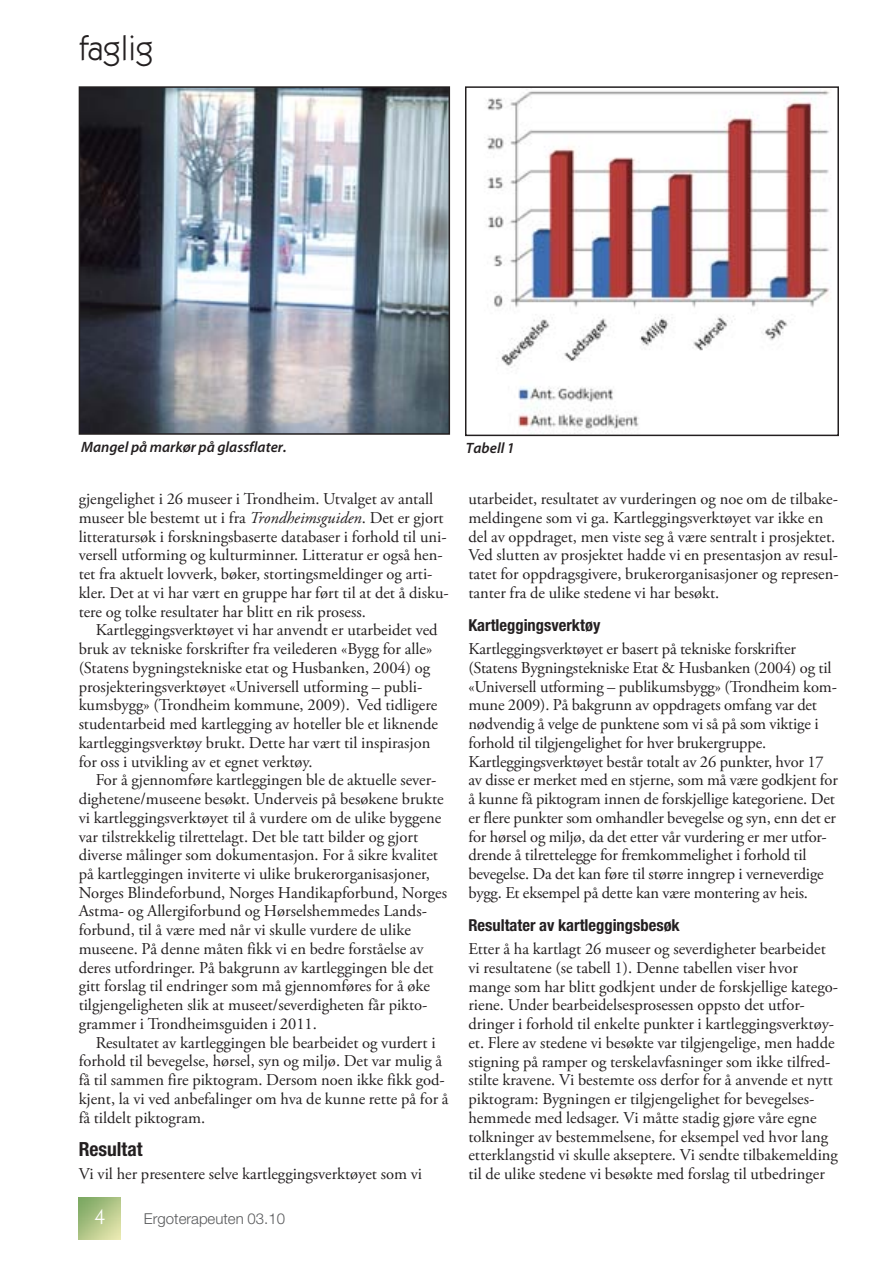
<style>
.page{position:relative;width:893px;height:1263px;background:#fff}
.page>*{position:absolute;margin:0;border:0;box-sizing:border-box;transform-origin:0 0}
.t1{font:34.5px "Itc Kabel";color:#231f20}
.t2{font:21px "Itc Kabel";color:#fff}
.t3{font:700 condensed 19.5px "Helvetica Neue";color:#231f20}
.t4{font:16.5px/18.8px "Adobe Garamond Pro";color:#231f20}
.t5{font:700 condensed 16.5px "Helvetica Neue";color:#231f20}
.t6{font:italic 600 15px "Myriad Pro";color:#231f20}
.t7{font:300 15px "Helvetica Neue";color:#58595b}
.s1{font-style:italic}
</style>
<div class="page">
<img style="left:79px;top:1197px;width:42px;height:42px">
<img style="left:487px;top:90px;width:343px;height:342px">
<div style="left:465px;top:86px;width:374px;height:350px;border:2px solid #231f20"></div>
<img style="left:82px;top:89px;width:365px;height:343px">
<div style="left:79px;top:86px;width:371px;height:349px;border:2px solid #231f20"></div>
<h1 class="t1" style="left:79px;top:35px;width:76px">faglig</h1>
<p class="t6" style="left:81px;top:441px;width:207px">Mangel på markør på glassflater.</p>
<p class="t6" style="left:466px;top:443px;width:50px">Tabell 1</p>
<p class="t4" style="left:79px;top:491px;width:372px">gjengelighet i 26 museer i Trondheim. Utvalget av antall museer ble bestemt ut i fra <span class="s1">Trondheimsguiden</span>. Det er gjort litteratursøk i forskningsbaserte databaser i forhold til uni&shy;versell utforming og kulturminner. Litteratur er også hen&shy;tet fra aktuelt lovverk, bøker, stortingsmeldinger og arti&shy;kler. Det at vi har vært en gruppe har ført til at det å disku&shy;tere og tolke resultater har blitt en rik prosess.</p>
<p class="t4" style="left:79px;top:622px;width:361px;text-indent:17px">Kartleggingsverktøyet vi har anvendt er utarbeidet ved bruk av tekniske forskrifter fra veilederen «Bygg for alle» (Statens bygningstekniske etat og Husbanken, 2004) og prosjekteringsverktøyet «Universell utforming – publi&shy;kumsbygg» (Trondheim kommune, 2009). Ved tidligere studentarbeid med kartlegging av hoteller ble et liknende kartleggingsverktøy brukt. Dette har vært til inspirasjon for oss i utvikling av et egnet verktøy.</p>
<p class="t4" style="left:79px;top:772px;width:370px;text-indent:17px">For å gjennomføre kartleggingen ble de aktuelle sever&shy;dighetene/museene besøkt. Underveis på besøkene brukte vi kartleggingsverktøyet til å vurdere om de ulike byggene var tilstrekkelig tilrettelagt. Det ble tatt bilder og gjort diverse målinger som dokumentasjon. For å sikre kvalitet på kartleggingen inviterte vi ulike brukerorganisasjoner, Norges Blindeforbund, Norges Handikapforbund, Norges Astma- og Allergiforbund og Hørselshemmedes Lands - forbund, til å være med når vi skulle vurdere de ulike museene. På denne måten fikk vi en bedre forståelse av deres utfordringer. På bakgrunn av kartleggingen ble det gitt forslag til endringer som må gjennomføres for å øke tilgjengeligheten slik at museet/severdigheten får pikto&shy;grammer i Trondheimsguiden i 2011.</p>
<p class="t4" style="left:79px;top:1035px;width:371px;text-indent:17px">Resultatet av kartleggingen ble bearbeidet og vurdert i forhold til bevegelse, hørsel, syn og miljø. Det var mulig å få til sammen fire piktogram. Dersom noen ikke fikk god&shy;kjent, la vi ved anbefalinger om hva de kunne rette på for å få tildelt piktogram.</p>
<p class="t3" style="left:79px;top:1142px;width:65px">Resultat</p>
<p class="t4" style="left:79px;top:1166px;width:345px">Vi vil her presentere selve kartleggingsverktøyet som vi</p>
<p class="t2" style="left:95px;top:1209px;width:12px">4</p>
<p class="t7" style="left:144px;top:1213px;width:143px">Ergoterapeuten 03.10</p>
<p class="t4" style="left:468px;top:491px;width:372px">utarbeidet, resultatet av vurderingen og noe om de tilbake&shy;meldingene som vi ga. Kartleggingsverktøyet var ikke en del av oppdraget, men viste seg å være sentralt i prosjektet.<br>Ved slutten av prosjektet hadde vi en presentasjon av resul&shy;tatet for oppdragsgivere, brukerorganisasjoner og represen&shy;tanter fra de ulike stedene vi har besøkt.</p>
<p class="t5" style="left:468px;top:619px;width:133px">Kartleggingsverktøy</p>
<p class="t4" style="left:468px;top:641px;width:371px">Kartleggingsverktøyet er basert på tekniske forskrifter (Statens Bygningstekniske Etat &amp; Husbanken (2004) og til «Universell utforming – publikumsbygg» (Trondheim kom&shy;mune 2009). På bakgrunn av oppdragets omfang var det nødvendig å velge de punktene som vi så på som viktige i forhold til tilgjengelighet for hver brukergruppe.<br>Kartleggingsverktøyet består totalt av 26 punkter, hvor 17 av disse er merket med en stjerne, som må være godkjent for å kunne få piktogram innen de forskjellige kategoriene. Det er flere punkter som omhandler bevegelse og syn, enn det er for hørsel og miljø, da det etter vår vurdering er mer utfor&shy;drende å tilrettelegge for fremkommelighet i forhold til bevegelse. Da det kan føre til større inngrep i verneverdige bygg. Et eksempel på dette kan være montering av heis.</p>
<p class="t5" style="left:468px;top:919px;width:213px">Resultater av kartleggingsbesøk</p>
<p class="t4" style="left:468px;top:941px;width:371px">Etter å ha kartlagt 26 museer og severdigheter bearbeidet vi resultatene (se tabell 1). Denne tabellen viser hvor mange som har blitt godkjent under de forskjellige katego&shy;riene. Under bearbeidelsesprosessen oppsto det utfor&shy;dringer i forhold til enkelte punkter i kartleggingsverktøy&shy;et. Flere av stedene vi besøkte var tilgjengelige, men hadde stigning på ramper og terskelavfasninger som ikke tilfred&shy;stilte kravene. Vi bestemte oss derfor for å anvende et nytt piktogram: Bygningen er tilgjengelighet for bevegelses&shy;hemmede med ledsager. Vi måtte stadig gjøre våre egne tolkninger av bestemmelsene, for eksempel ved hvor lang etterklangstid vi skulle akseptere. Vi sendte tilbakemelding til de ulike stedene vi besøkte med forslag til utbedringer</p>
</div>
